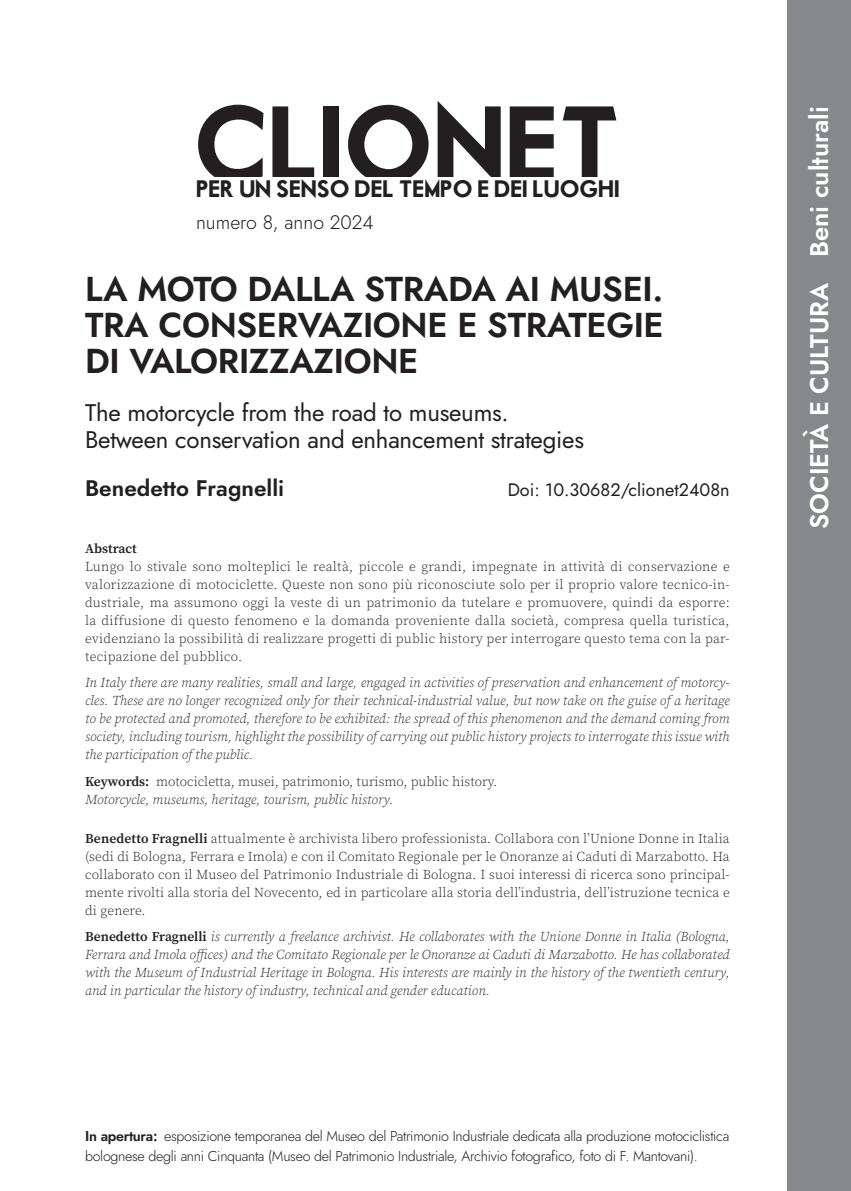
<style>
.page{position:relative;width:851px;height:1191px;background:#fff}
.page>*{position:absolute;margin:0;border:0;box-sizing:border-box;transform-origin:0 0}
.t1{font:102.9px "Motor Oil 1937 M54";color:#231f20}
._03_Società_Titolo_ita{font:600 34.5px/36px "Jost";letter-spacing:-.01em;color:#231f20;text-align:justify}
.t2{font:600 25.5px "Jost";color:#fff}
._03_Società_Titolo_ing{font:24px/27px "Jost";letter-spacing:-.01em;color:#231f20}
.t3{font:22.8px "Motor Oil 1937 M54";color:#231f20}
._03_Società_autori{font:600 22.5px "Jost";color:#231f20}
.t4{font:300 19.5px "Jost";color:#231f20}
._03_Società_autori-2{font:18px "Jost";color:#231f20}
._000_Testo_didascalia{font:300 14.25px/19.5px "Jost";letter-spacing:-.02em;color:#231f20}
._000_Abstract_italiano{font:300 13.5px/18px "Source Serif Pro";letter-spacing:.02em;color:#231f20;text-align:justify}
._000_Abstract_inglese{font:italic 300 13.5px/18px "Source Serif Pro";color:#231f20;text-align:justify}
._000_Biografia_italiano{font:300 13.5px/18px "Source Serif Pro";letter-spacing:.01em;color:#231f20;text-align:justify}
._000_Biografia_inglese{font:italic 300 13.5px/18px "Source Serif Pro";color:#231f20;text-align:justify}
._000_Keywords_ita{font:300 13.5px "Source Serif Pro";color:#231f20}
._000_Keywords_ing{font:italic 300 13.5px "Source Serif Pro";color:#231f20}
._000_Abstract_Titoletto{font:600 13.5px "Source Serif Pro";color:#231f20}
.s1{font-weight:600}
.s2{font-weight:600;font-style:normal}
</style>
<div class="page">
<div style="left:787px;top:0;width:63px;height:1191px;background:#86888b"></div>
<h1 class="t1" style="left:193px;top:99px;width:429px">CLIONET</h1>
<h3 class="t3" style="left:196px;top:179px;width:425px">PER UN SENSO DEL TEMPO E DEI LUOGHI</h3>
<h3 class="t4" style="left:196px;top:209px;width:179px">numero 8, anno 2024</h3>
<p class="_03_Società_Titolo_ita" style="left:85px;top:271px;width:580px">LA MOTO DALLA STRADA AI MUSEI.<br>TRA CONSERVAZIONE E STRATEGIE DI VALORIZZAZIONE</p>
<p class="_03_Società_Titolo_ing" style="left:85px;top:399px;width:500px">The motorcycle from the road to museums.<br>Between conservation and enhancement strategies</p>
<p class="_03_Società_autori" style="left:85px;top:473px;width:201px">Benedetto Fragnelli</p>
<p class="_03_Società_autori-2" style="left:507px;top:478px;width:223px">Doi: 10.30682/clionet2408n</p>
<p class="_000_Abstract_Titoletto" style="left:85px;top:539px;width:53px">Abstract</p>
<p class="_000_Abstract_italiano" style="left:85px;top:557px;width:646px">Lungo lo stivale sono molteplici le realtà, piccole e grandi, impegnate in attività di conservazione e valorizzazione di motociclette. Queste non sono più riconosciute solo per il proprio valore tecnico-in&shy;dustriale, ma assumono oggi la veste di un patrimonio da tutelare e promuovere, quindi da esporre: la diffusione di questo fenomeno e la domanda proveniente dalla società, compresa quella turistica, evidenziano la possibilità di realizzare progetti di public history per interrogare questo tema con la par&shy;tecipazione del pubblico.</p>
<p class="_000_Abstract_inglese" style="left:85px;top:673px;width:646px">In Italy there are many realities, small and large, engaged in activities of preservation and enhancement of motorcy&shy;cles. These are no longer recognized only for their technical-industrial value, but now take on the guise of a heritage to be protected and promoted, therefore to be exhibited: the spread of this phenomenon and the demand coming from society, including tourism, highlight the possibility of carrying out public history projects to interrogate this issue with the participation of the public.</p>
<p class="_000_Keywords_ita" style="left:85px;top:772px;width:413px"><span class="s1">Keywords:</span> motocicletta, musei, patrimonio, turismo, public history.</p>
<p class="_000_Keywords_ing" style="left:85px;top:790px;width:310px">Motorcycle, museums, heritage, tourism, public history.</p>
<p class="_000_Biografia_italiano" style="left:85px;top:829px;width:646px"><span class="s1">Benedetto Fragnelli</span> attualmente è archivista libero professionista. Collabora con l’Unione Donne in Italia (sedi di Bologna, Ferrara e Imola) e con il Comitato Regionale per le Onoranze ai Caduti di Marzabotto. Ha collaborato con il Museo del Patrimonio Industriale di Bologna. I suoi interessi di ricerca sono principal&shy;mente rivolti alla storia del Novecento, ed in particolare alla storia dell’industria, dell’istruzione tecnica e di genere.</p>
<p class="_000_Biografia_inglese" style="left:85px;top:928px;width:646px"><span class="s2">Benedetto Fragnelli</span> is currently a freelance archivist. He collaborates with the Unione Donne in Italia (Bologna, Ferrara and Imola offices) and the Comitato Regionale per le Onoranze ai Caduti di Marzabotto. He has collaborated with the Museum of Industrial Heritage in Bologna. His interests are mainly in the history of the twentieth century, and in particular the history of industry, technical and gender education.</p>
<p class="_000_Testo_didascalia" style="left:85px;top:1126px;width:645px"><span class="s1">In apertura:</span> esposizione temporanea del Museo del Patrimonio Industriale dedicata alla produzione motociclistica bolognese degli anni Cinquanta (Museo del Patrimonio Industriale, Archivio fotografico, foto di F. Mantovani).</p>
<p class="t2" style="left:801px;top:529px;width:424px;rotate:-90deg">SOCIETÀ E CULTURA Beni culturali</p>
</div>
